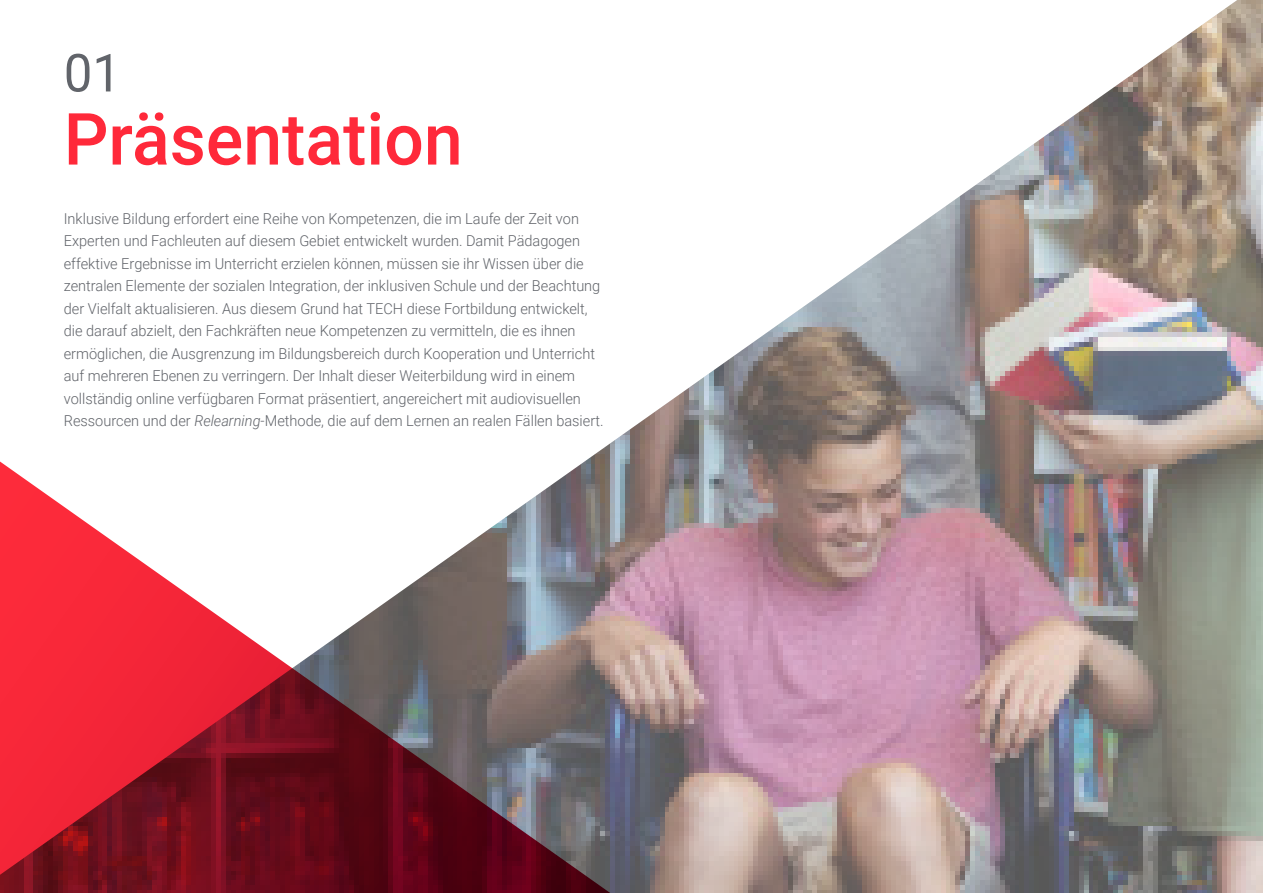
<style>
.page{position:relative;width:1263px;height:893px;background:#fff}
.page>*{position:absolute;margin:0;border:0;box-sizing:border-box;transform-origin:0 0}
.t1{font:500 72px "Roboto";color:#ff293a}
.t2{font:52.5px "Roboto";color:#61646a}
.t3{font:300 15px/22.5px "Roboto";color:#61646a}
.s1{font-style:italic}
</style>
<div class="page">
<img style="left:606px;top:0;width:657px;height:893px">
<svg style="left:0;top:446px;width:640px;height:447px"></svg>
<h2 class="t2" style="left:64px;top:36px;width:59px">01</h2>
<h1 class="t1" style="left:64px;top:89px;width:400px">Präsentation</h1>
<p class="t3" style="left:64px;top:207px;width:541px">Inklusive Bildung erfordert eine Reihe von Kompetenzen, die im Laufe der Zeit von Experten und Fachleuten auf diesem Gebiet entwickelt wurden. Damit Pädagogen effektive Ergebnisse im Unterricht erzielen können, müssen sie ihr Wissen über die zentralen Elemente der sozialen Integration, der inklusiven Schule und der Beachtung der Vielfalt aktualisieren. Aus diesem Grund hat TECH diese Fortbildung entwickelt, die darauf abzielt, den Fachkräften neue Kompetenzen zu vermitteln, die es ihnen ermöglichen, die Ausgrenzung im Bildungsbereich durch Kooperation und Unterricht auf mehreren Ebenen zu verringern. Der Inhalt dieser Weiterbildung wird in einem vollständig online verfügbaren Format präsentiert, angereichert mit audiovisuellen Ressourcen und der <span class="s1">Relearning</span>-Methode, die auf dem Lernen an realen Fällen basiert.</p>
</div>
